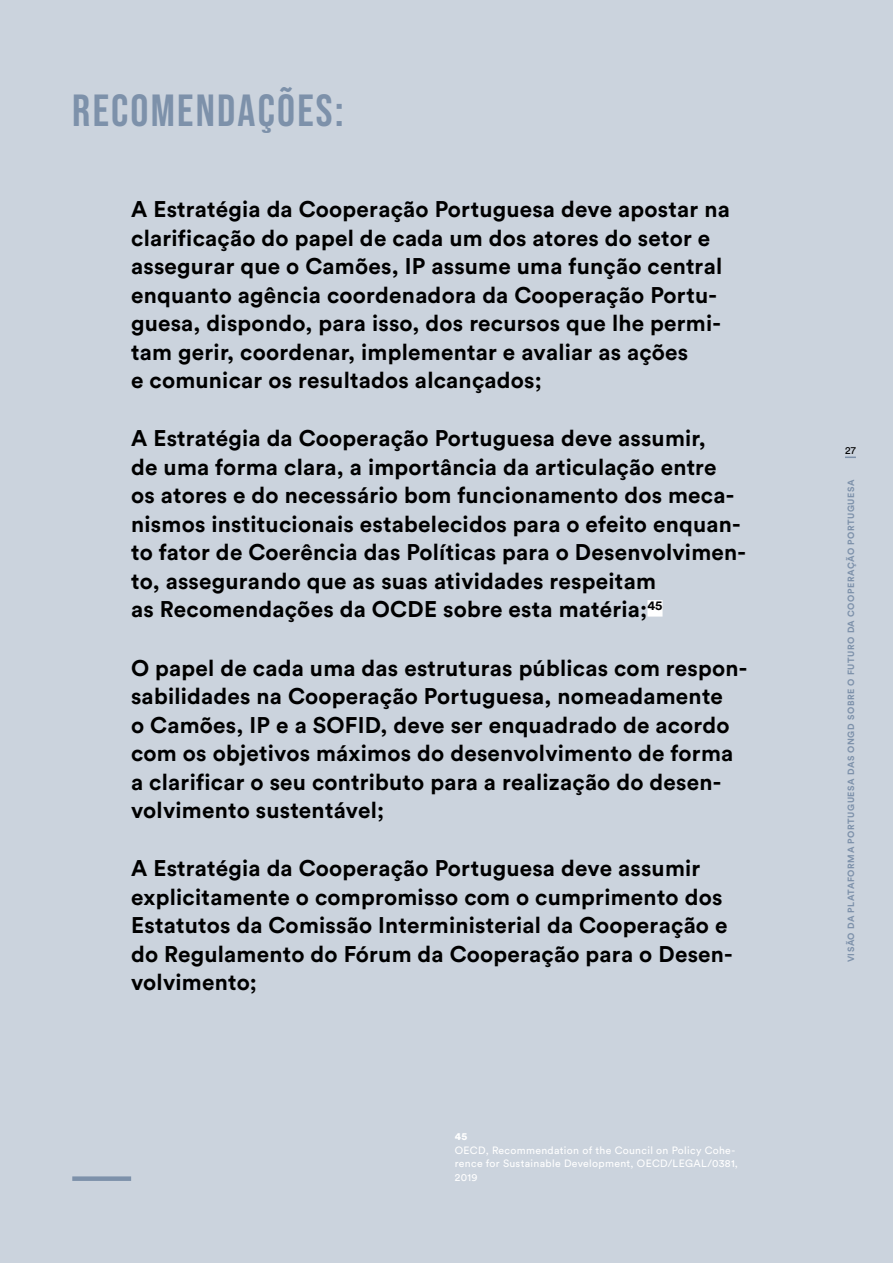
<style>
.page{position:relative;width:893px;height:1263px;background:#cbd3dd}
.page>*{position:absolute;margin:0;border:0;box-sizing:border-box;transform-origin:0 0}
.t1{font:700 45px "Bebas Neue Pro";letter-spacing:.05em;color:#7d91aa}
.t2{font:700 22.5px/28.5px "Circular Std";letter-spacing:.01em;color:#000}
.t3{font:10.5px/13.5px "Circular Std";letter-spacing:.03em;color:#fff}
.t4{font:10.5px "Circular Std";color:#000}
.t5{font:900 10.5px "Circular Std";color:#fff}
.t6{font:700 9px "Circular Std";letter-spacing:.06em;color:#7d91aa}
</style>
<div class="page">
<div style="left:647px;top:600px;width:15px;height:17px;background:#fff"></div>
<div style="left:72px;top:1176px;width:59px;height:5px;background:#7d91aa"></div>
<h1 class="t1" style="left:72px;top:85px;width:273px">RECOMENDAÇÕES:</h1>
<p class="t2" style="left:131px;top:194px;width:600px">A Estratégia da Cooperação Portuguesa deve apostar na clarificação do papel de cada um dos atores do setor e assegurar que o Camões, IP assume uma função central enquanto agência coordenadora da Cooperação Portu&shy;guesa, dispondo, para isso, dos recursos que lhe permi&shy;tam gerir, coordenar, implementar e avaliar as ações<br>e comunicar os resultados alcançados;</p>
<p class="t2" style="left:131px;top:424px;width:616px">A Estratégia da Cooperação Portuguesa deve assumir,<br>de uma forma clara, a importância da articulação entre<br>os atores e do necessário bom funcionamento dos meca&shy;nismos institucionais estabelecidos para o efeito enquan&shy;to fator de Coerência das Políticas para o Desenvolvimen&shy;to, assegurando que as suas atividades respeitam<br>as Recomendações da OCDE sobre esta matéria;<sup>45</sup></p>
<p class="t2" style="left:131px;top:653px;width:618px">O papel de cada uma das estruturas públicas com respon&shy;sabilidades na Cooperação Portuguesa, nomeadamente<br>o Camões, IP e a SOFID, deve ser enquadrado de acordo com os objetivos máximos do desenvolvimento de forma a clarificar o seu contributo para a realização do desen&shy;volvimento sustentável;</p>
<p class="t2" style="left:131px;top:854px;width:603px">A Estratégia da Cooperação Portuguesa deve assumir explicitamente o compromisso com o cumprimento dos Estatutos da Comissão Interministerial da Cooperação e do Regulamento do Fórum da Cooperação para o Desen&shy;volvimento;</p>
<p class="t5" style="left:455px;top:1130px;width:14px">45</p>
<p class="t3" style="left:455px;top:1143px;width:285px">OECD, Recommendation of the Council on Policy Cohe&shy;rence for Sustainable Development, OECD/LEGAL/0381,<br>2019</p>
<p class="t4" style="left:845px;top:444px;width:12px">27</p>
<p class="t6" style="left:845px;top:962px;width:484px;rotate:-90deg">VISÃO DA PLATAFORMA PORTUGUESA DAS ONGD SOBRE O FUTURO DA COOPERAÇÃO PORTUGUESA</p>
</div>
